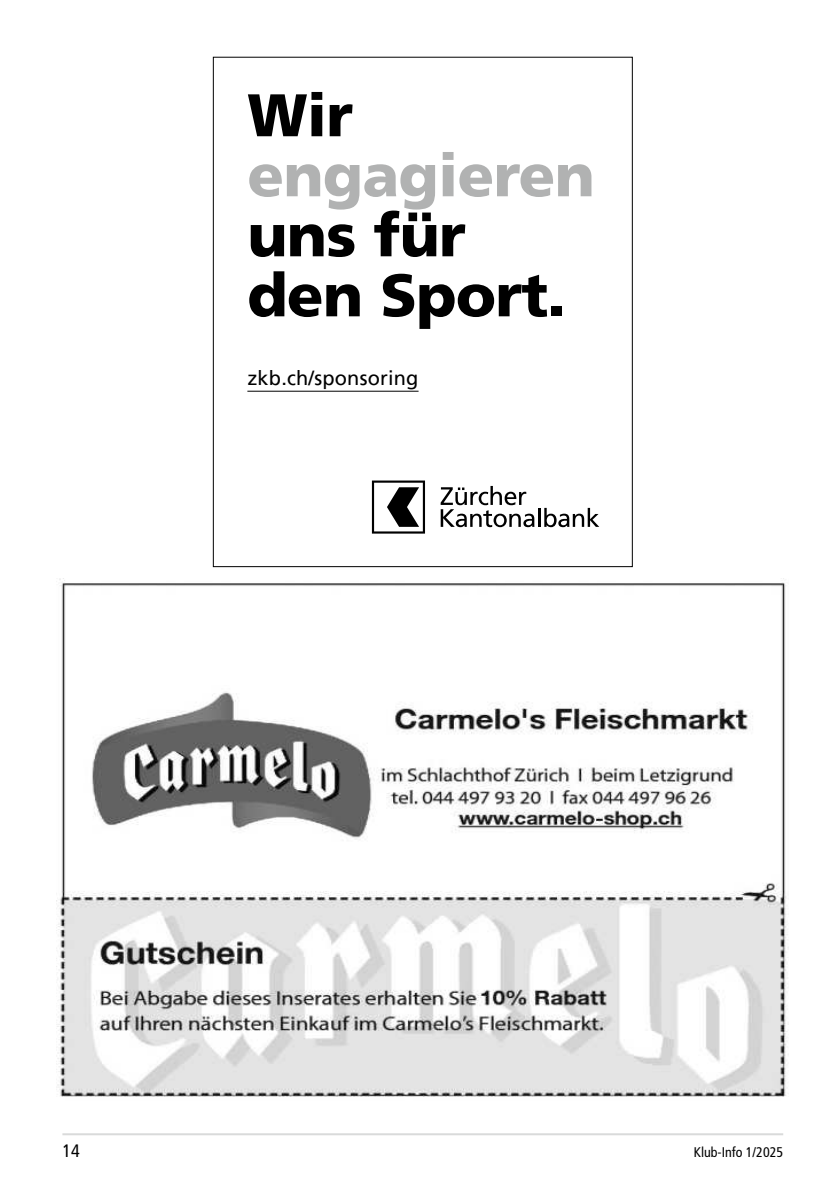
<style>
.page{position:relative;width:840px;height:1191px;background:#fff}
.page>*{position:absolute;margin:0;border:0;box-sizing:border-box;transform-origin:0 0}
.t1{font:900 60px/60px "Frutigerfor ZKB";letter-spacing:-.01em;color:#000}
.t2{font:900 60px "Frutigerfor ZKB";letter-spacing:-.01em;color:#b1b2b2}
.t3{font:20px "Frutigerfor ZKB";letter-spacing:.01em;color:#000}
.t4{font:condensed 18px "Frutiger LT Std";color:#000}
.t5{font:condensed 14px "Frutiger LT Std";color:#000}
</style>
<div class="page">
<hr style="left:62px;top:1133px;width:720px;height:2px;background:#d9dada">
<hr style="left:247px;top:391px;width:171px;height:1px;background:#000">
<svg style="left:372px;top:480px;width:53px;height:53px"></svg>
<svg style="left:440px;top:486px;width:159px;height:41px"></svg>
<img style="left:57px;top:578px;width:731px;height:519px">
<p class="t1" style="left:247px;top:90px;width:107px">Wir</p>
<p class="t2" style="left:247px;top:150px;width:349px">engagieren</p>
<p class="t1" style="left:247px;top:210px;width:320px">uns für den Sport.</p>
<p class="t3" style="left:247px;top:370px;width:172px">zkb.ch/sponsoring</p>
<p class="t4" style="left:62px;top:1141px;width:19px">14</p>
<p class="t5" style="left:693px;top:1143px;width:91px">Klub-Info 1/2025</p>
</div>
